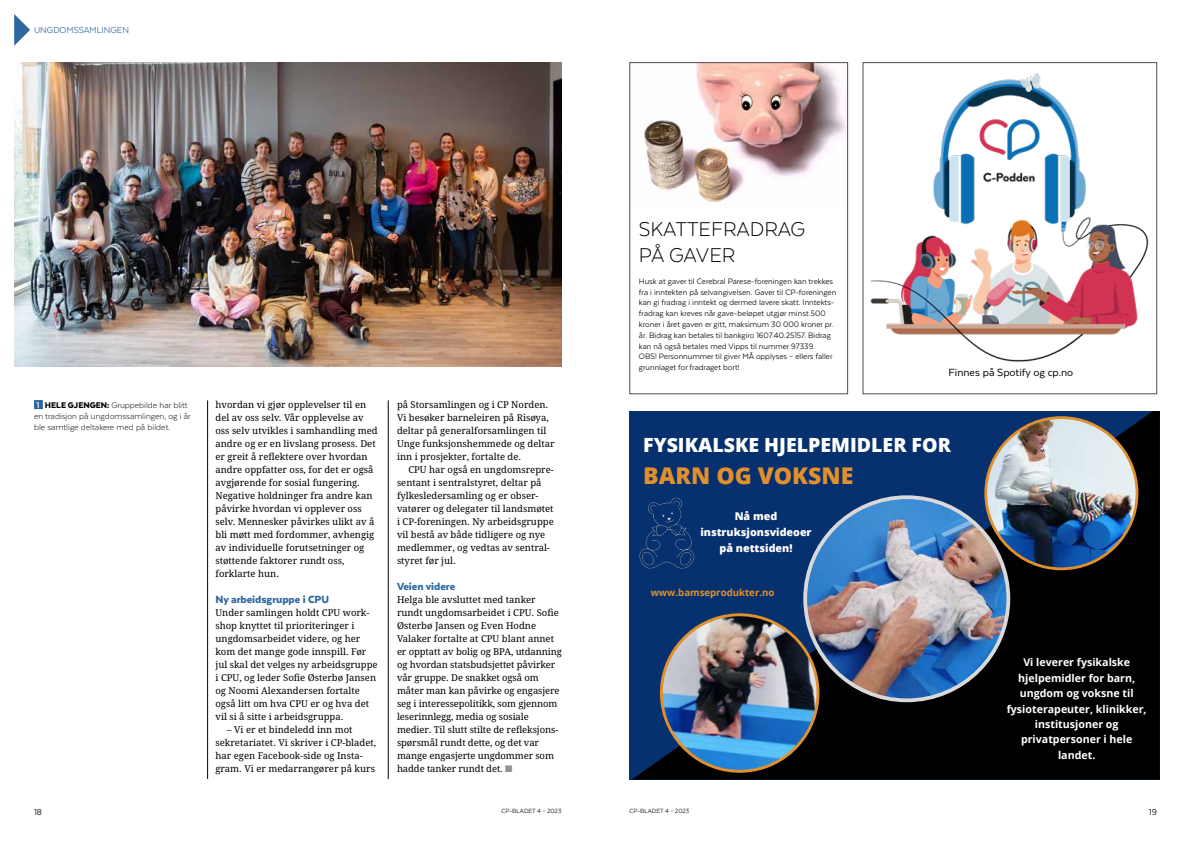
<style>
.page{position:relative;width:1191px;height:842px;background:#fff}
.page>*{position:absolute;margin:0;border:0;box-sizing:border-box;transform-origin:0 0}
.t1{font:800 23.1px "Open Sans";color:#e0902d}
.t2{font:300 23px/26px "Texta";color:#000}
.t3{font:800 19.5px "Open Sans";color:#fff}
.t4{font:900 12px "Texta";color:#2d67a0}
.t5{font:12px "Texta";color:#000}
.t6{font:700 10.7px/15.4px "Open Sans";color:#fff;text-align:center}
.t7{font:800 10.7px/16px "Open Sans";color:#fff;text-align:center}
.t8{font:10px "Texta";color:#2d67a0}
.t9{font:10px "Texta";color:#000}
.t10{font:700 9.7px "Open Sans";color:#e0902d}
.t11{font:9.5px/13px "Droid Serif Pro";color:#000}
.t12{font:300 9.5px/11.4px "Texta";color:#000}
.t13{font:9px/10.8px "Texta";color:#000}
.t14{font:7px "Texta";color:#000}
.s1{font-weight:700;color:#fff}
.s2{font-weight:900}
.s3{color:#969290}
</style>
<div class="page">
<svg style="left:14px;top:14px;width:16px;height:32px"></svg>
<img style="left:643px;top:64px;width:203px;height:138px">
<div style="left:629px;top:62px;width:219px;height:332px;border:1px solid #514d4b"></div>
<svg style="left:631px;top:411px;width:528px;height:369px;background:#000307"></svg>
<svg style="left:629px;top:411px;width:394px;height:309px;background:#062c64"></svg>
<img style="left:984px;top:416px;width:154px;height:154px">
<img style="left:658px;top:611px;width:163px;height:164px">
<img style="left:803px;top:495px;width:207px;height:207px">
<img style="left:635px;top:495px;width:64px;height:74px">
<div style="left:1003px;top:653px;width:147px;height:111px;background:#000"></div>
<img style="left:14px;top:62px;width:547px;height:305px">
<div style="left:34px;top:400px;width:9px;height:9px;background:#2d67a0"></div>
<hr style="left:207px;top:400px;width:1px;height:379px;background:#000">
<hr style="left:388px;top:400px;width:1px;height:379px;background:#000">
<img style="left:867px;top:68px;width:291px;height:327px">
<p class="t8" style="left:34px;top:25px;width:97px">UNGDOMSSAMLINGEN</p>
<p class="t12" style="left:34px;top:399px;width:158px"><span class="s1">1</span> <span class="s2">HELE GJENGEN:</span> Gruppebilde har blitt en tradisjon på ungdomssamlingen, og i år ble samtlige deltakere med på bildet.</p>
<p class="t11" style="left:215px;top:398px;width:164px">hvordan vi gjør opplevelser til en del av oss selv. Vår opplevelse av oss selv utvikles i samhandling med andre og er en livslang prosess. Det er greit å reflektere over hvordan andre oppfatter oss, for det er også avgjørende for sosial fungering.<br>Negative holdninger fra andre kan påvirke hvordan vi opplever oss selv. Mennesker påvirkes ulikt av å bli møtt med fordommer, avhengig av individuelle forutsetninger og støttende faktorer rundt oss, forklarte hun.</p>
<p class="t4" style="left:215px;top:593px;width:115px">Ny arbeidsgruppe i CPU</p>
<p class="t11" style="left:215px;top:606px;width:164px">Under samlingen holdt CPU work&shy;shop knyttet til prioriteringer i ungdomsarbeidet videre, og her kom det mange gode innspill. Før jul skal det velges ny arbeidsgruppe i CPU, og leder Sofie Østerbø Jansen og Noomi Alexandersen fortalte også litt om hva CPU er og hva det vil si å sitte i arbeidsgruppa.</p>
<p class="t11" style="left:215px;top:723px;width:162px;text-indent:11px">– Vi er et bindeledd inn mot sekretariatet. Vi skriver i CP-bladet, har egen Facebook-side og Insta&shy;gram. Vi er medarrangører på kurs</p>
<p class="t11" style="left:397px;top:398px;width:159px">på Storsamlingen og i CP Norden.<br>Vi besøker barneleiren på Risøya, deltar på generalforsamlingen til Unge funksjonshemmede og deltar inn i prosjekter, fortalte de.</p>
<p class="t11" style="left:397px;top:462px;width:158px;text-indent:11px">CPU har også en ungdomsrepre&shy;sentant i sentralstyret, deltar på fylkesledersamling og er obser&shy;vatører og delegater til landsmøtet i CP-foreningen. Ny arbeidsgruppe vil bestå av både tidligere og nye medlemmer, og vedtas av sentral&shy;styret før jul.</p>
<p class="t4" style="left:397px;top:580px;width:60px">Veien videre</p>
<p class="t11" style="left:397px;top:593px;width:166px">Helga ble avsluttet med tanker rundt ungdomsarbeidet i CPU. Sofie Østerbø Jansen og Even Hodne Valaker fortalte at CPU blant annet er opptatt av bolig og BPA, utdanning og hvordan statsbudsjettet påvirker vår gruppe. De snakket også om måter man kan påvirke og engasjere seg i interessepolitikk, som gjennom leserinnlegg, media og sosiale medier. Til slutt stilte de refleksjons&shy;spørsmål rundt dette, og det var mange engasjerte ungdommer som hadde tanker rundt det. <span class="s3">■</span></p>
<h2 class="t2" style="left:639px;top:216px;width:168px">SKATTEFRADRAG<br>PÅ GAVER</h2>
<p class="t13" style="left:639px;top:276px;width:199px">Husk at gaver til Cerebral Parese-foreningen kan trekkes fra i inntekten på selvangivelsen. Gaver til CP-foreningen kan gi fradrag i inntekt og dermed lavere skatt. Inntekts&shy;fradrag kan kreves når gave-beløpet utgjør minst 500 kroner i året gaven er gitt, maksimum 30 000 kroner pr. år. Bidrag kan betales til bankgiro 1607.40.25157. Bidrag kan nå også betales med Vipps til nummer 97339.<br>OBS! Personnummer til giver MÅ opplyses – ellers faller grunnlaget for fradraget bort!</p>
<p class="t5" style="left:948px;top:366px;width:126px">Finnes på Spotify og cp.no</p>
<h3 class="t3" style="left:643px;top:430px;width:309px">FYSIKALSKE HJELPEMIDLER FOR</h3>
<h1 class="t1" style="left:643px;top:458px;width:212px">BARN OG VOKSNE</h1>
<p class="t7" style="left:700px;top:508px;width:113px">Nå med instruksjonsvideoer på nettsiden!</p>
<p class="t10" style="left:650px;top:586px;width:125px">www.bamseprodukter.no</p>
<p class="t6" style="left:1006px;top:655px;width:141px">Vi leverer fysikalske hjelpemidler for barn, ungdom og voksne til fysioterapeuter, klinikker, institusjoner og privatpersoner i hele landet.</p>
<p class="t9" style="left:34px;top:807px;width:9px">18</p>
<p class="t14" style="left:501px;top:807px;width:61px">CP-BLADET 4 – 2023</p>
<p class="t14" style="left:629px;top:807px;width:61px">CP-BLADET 4 – 2023</p>
<p class="t9" style="left:1149px;top:807px;width:9px">19</p>
</div>
